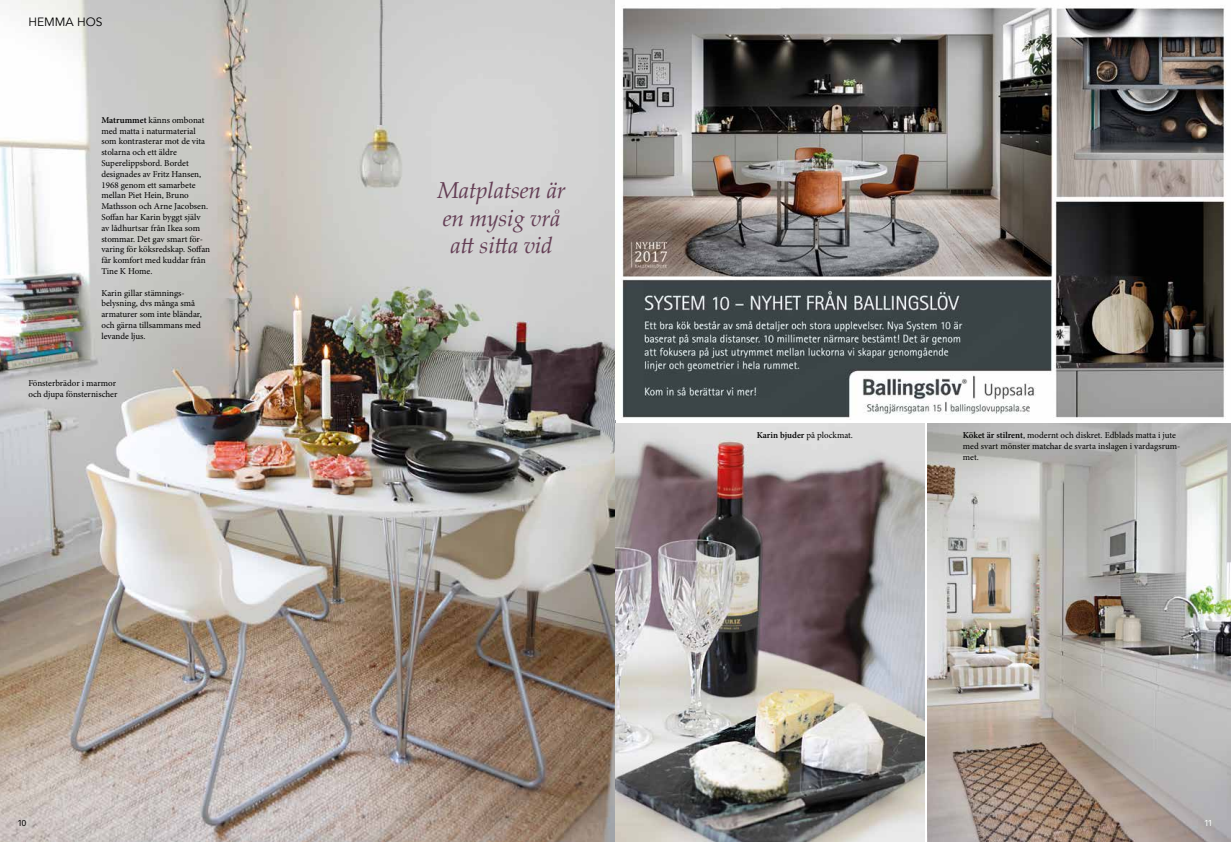
<style>
.page{position:relative;width:1231px;height:842px;background:#fff}
.page>*{position:absolute;margin:0;border:0;box-sizing:border-box;transform-origin:0 0}
.t1{font:italic 23px/27.6px "Palatino Linotype";letter-spacing:-.01em;color:#643e55;text-align:center}
.t2{font:12px "Avenir";color:#000}
.t3{font:9px/10.8px "Minion Pro";letter-spacing:-.005em;color:#000}
.t4{font:600 9px "Minion Pro";letter-spacing:-.005em;color:#000}
.t5{font:9px "Fira Sans";color:#000}
.t6{font:9px "Fira Sans";color:#fff}
.s1{font-weight:600}
.s2{font-weight:400}
</style>
<div class="page">
<img style="left:0;top:0;width:615px;height:842px">
<img style="left:615px;top:423px;width:309px;height:419px">
<img style="left:927px;top:423px;width:303px;height:419px">
<img style="left:622px;top:7px;width:604px;height:411px">
<h2 class="t2" style="left:28px;top:14px;width:76px">HEMMA HOS</h2>
<p class="t3" style="left:101px;top:115px;width:110px"><span class="s1">Matrummet</span> känns ombonat med matta i naturmaterial som kontrasterar mot de vita stolarna och ett äldre<br>Superelippsbord. Bordet designades av Fritz Hansen,<br>1968 genom ett samarbete mellan Piet Hein, Bruno<br>Mathsson och Arne Jacobsen.<br>Soffan har Karin byggt själv av lådhurtsar från Ikea som stommar. Det gav smart för&shy;varing för köksredskap. Soffan får komfort med kuddar från<br>Tine K Home.</p>
<p class="t3" style="left:101px;top:287px;width:102px">Karin gillar stämnings&shy;belysning, dvs många små armaturer som inte bländar, och gärna tillsammans med levande ljus.</p>
<p class="t3" style="left:28px;top:378px;width:91px">Fönsterbrädor i marmor och djupa fönsternischer</p>
<p class="t5" style="left:18px;top:817px;width:10px">10</p>
<h1 class="t1" style="left:437px;top:176px;width:130px">Matplatsen är en mysig vrå att sitta vid</h1>
<p class="t4" style="left:756px;top:429px;width:98px">Karin bjuder <span class="s2">på plockmat.</span></p>
<p class="t3" style="left:962px;top:430px;width:219px"><span class="s1">Köket är stilrent</span>, modernt och diskret. Edblads matta i jute med svart mönster matchar de svarta inslagen i vardagsrum&shy;met.</p>
<p class="t6" style="left:1204px;top:817px;width:9px">11</p>
</div>
